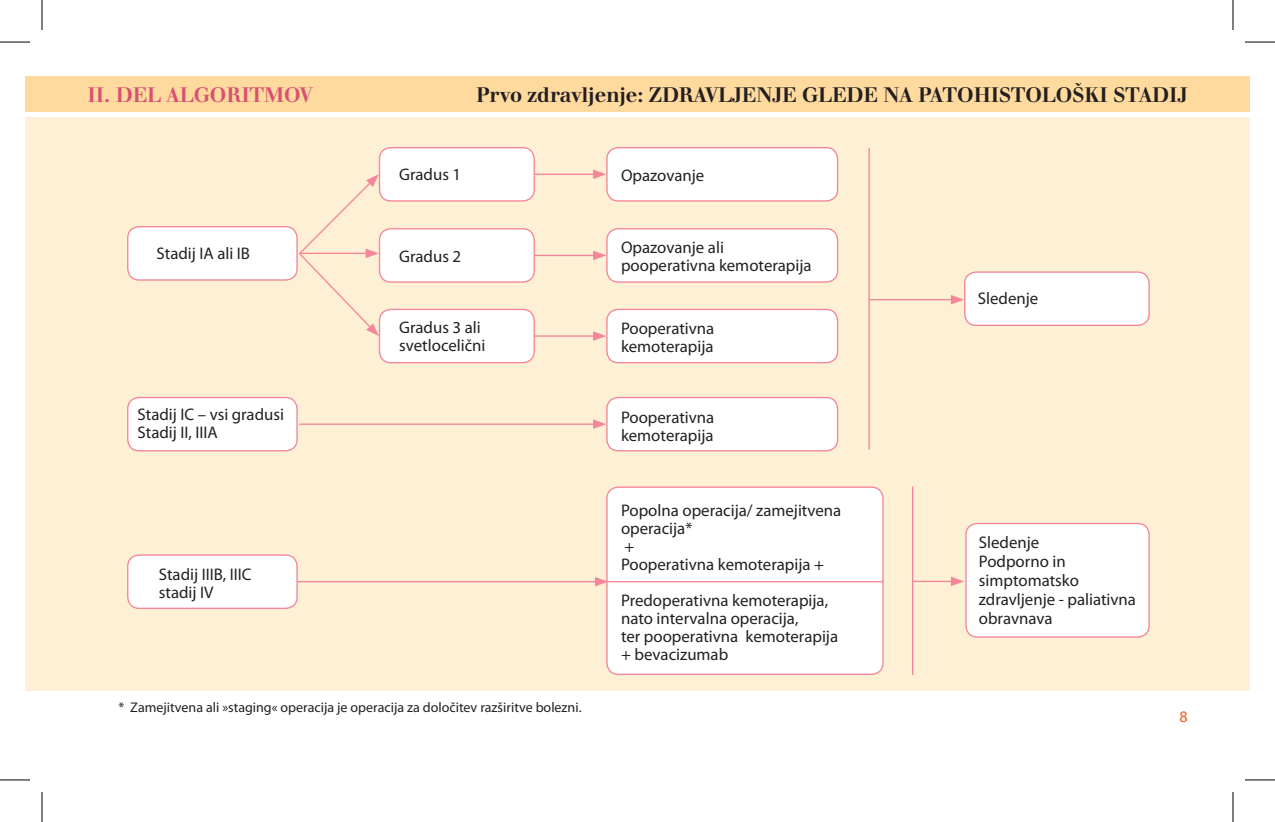
<style>
.page{position:relative;width:1275px;height:822px;background:#fff}
.page>*{position:absolute;margin:0;border:0;box-sizing:border-box;transform-origin:0 0}
.t1{font:500 22px "Walbaum Buc TEE";color:#231f20}
.t2{font:500 22px "Walbaum Buc TEE";color:#d95172}
.t3{font:16.8px/18px "Myriad Pro";color:#231f20}
.t4{font:16px "Myriad Pro";color:#f15921}
.t5{font:14px "Myriad Pro";color:#231f20}
</style>
<div class="page">
<div style="left:25px;top:118px;width:1225px;height:572px;background:#fef0d5"></div>
<div style="left:25px;top:76px;width:1225px;height:36px;background:#feda9e"></div>
<svg style="left:297px;top:174px;width:82px;height:162px"></svg>
<hr style="left:299px;top:423px;width:297px;height:1px;background:#f3869a">
<svg style="left:593px;top:419px;width:13px;height:9px"></svg>
<hr style="left:297px;top:580px;width:301px;height:2px;background:#f3869a">
<svg style="left:595px;top:577px;width:11px;height:9px"></svg>
<hr style="left:912px;top:580px;width:42px;height:1px;background:#f3869a">
<svg style="left:951px;top:576px;width:13px;height:9px"></svg>
<hr style="left:535px;top:173px;width:61px;height:2px;background:#f3869a">
<svg style="left:593px;top:169px;width:13px;height:10px"></svg>
<hr style="left:527px;top:254px;width:69px;height:2px;background:#f3869a">
<svg style="left:593px;top:250px;width:13px;height:10px"></svg>
<hr style="left:527px;top:335px;width:69px;height:1px;background:#f3869a">
<svg style="left:593px;top:331px;width:13px;height:9px"></svg>
<hr style="left:869px;top:299px;width:85px;height:1px;background:#f3869a">
<svg style="left:951px;top:295px;width:13px;height:9px"></svg>
<div style="left:128px;top:226px;width:169px;height:54px;background:#fff;border-radius:11px"></div>
<div style="left:127px;top:226px;width:171px;height:54px;border:1px solid #f3869a;border-radius:11px"></div>
<div style="left:964px;top:272px;width:185px;height:53px;background:#fff;border-radius:11px"></div>
<div style="left:964px;top:271px;width:185px;height:55px;border:1px solid #f3869a;border-radius:11px"></div>
<div style="left:128px;top:397px;width:169px;height:53px;background:#fff;border-radius:11px"></div>
<div style="left:127px;top:396px;width:171px;height:55px;border:1px solid #f3869a;border-radius:11px"></div>
<div style="left:607px;top:397px;width:230px;height:53px;background:#fff;border-radius:11px"></div>
<div style="left:606px;top:396px;width:232px;height:55px;border:1px solid #f3869a;border-radius:11px"></div>
<div style="left:379px;top:309px;width:155px;height:53px;background:#fff;border-radius:11px"></div>
<div style="left:379px;top:308px;width:156px;height:55px;border:1px solid #f3869a;border-radius:11px"></div>
<div style="left:607px;top:309px;width:230px;height:53px;background:#fff;border-radius:11px"></div>
<div style="left:606px;top:308px;width:232px;height:55px;border:1px solid #f3869a;border-radius:11px"></div>
<div style="left:379px;top:229px;width:155px;height:53px;background:#fff;border-radius:11px"></div>
<div style="left:379px;top:228px;width:156px;height:54px;border:1px solid #f3869a;border-radius:11px"></div>
<div style="left:607px;top:229px;width:230px;height:53px;background:#fff;border-radius:11px"></div>
<div style="left:606px;top:228px;width:232px;height:54px;border:1px solid #f3869a;border-radius:11px"></div>
<div style="left:379px;top:147px;width:155px;height:54px;background:#fff;border-radius:11px"></div>
<div style="left:379px;top:147px;width:156px;height:54px;border:1px solid #f3869a;border-radius:11px"></div>
<div style="left:607px;top:147px;width:230px;height:54px;background:#fff;border-radius:11px"></div>
<div style="left:606px;top:147px;width:232px;height:54px;border:1px solid #f3869a;border-radius:11px"></div>
<div style="left:128px;top:554px;width:169px;height:54px;background:#fff;border-radius:11px"></div>
<div style="left:127px;top:554px;width:171px;height:54px;border:1px solid #f3869a;border-radius:11px"></div>
<div style="left:607px;top:487px;width:276px;height:187px;background:#fff;border-radius:11px"></div>
<div style="left:606px;top:486px;width:277px;height:188px;border:1px solid #f3869a;border-radius:11px"></div>
<div style="left:966px;top:523px;width:183px;height:113px;background:#fff;border-radius:11px"></div>
<div style="left:965px;top:522px;width:184px;height:115px;border:1px solid #f3869a;border-radius:11px"></div>
<hr style="left:606px;top:580px;width:277px;height:2px;background:#f3869a">
<hr style="left:912px;top:486px;width:1px;height:188px;background:#f3869a">
<hr style="left:868px;top:148px;width:2px;height:301px;background:#f3869a">
<hr style="left:0;top:42px;width:30px;height:1px;background:#000">
<hr style="left:1245px;top:42px;width:30px;height:1px;background:#000">
<hr style="left:0;top:779px;width:30px;height:1px;background:#000">
<hr style="left:1245px;top:779px;width:30px;height:1px;background:#000">
<hr style="left:42px;top:0;width:1px;height:30px;background:#000">
<hr style="left:42px;top:791px;width:1px;height:30px;background:#000">
<hr style="left:1232px;top:0;width:1px;height:30px;background:#000">
<hr style="left:1232px;top:791px;width:1px;height:30px;background:#000">
<h1 class="t2" style="left:87px;top:83px;width:227px">II. DEL ALGORITMOV</h1>
<h1 class="t1" style="left:476px;top:83px;width:713px">Prvo zdravljenje: ZDRAVLJENJE GLEDE NA PATOHISTOLOŠKI STADIJ</h1>
<p class="t3" style="left:157px;top:244px;width:95px">Stadij IA ali IB</p>
<p class="t3" style="left:137px;top:404px;width:148px">Stadij IC – vsi gradusi<br>Stadij II, IIIA</p>
<p class="t3" style="left:159px;top:564px;width:94px">Stadij IIIB, IIIC stadij IV</p>
<p class="t3" style="left:399px;top:165px;width:63px">Gradus 1</p>
<p class="t3" style="left:621px;top:166px;width:85px">Opazovanje</p>
<p class="t3" style="left:399px;top:247px;width:63px">Gradus 2</p>
<p class="t3" style="left:399px;top:318px;width:88px">Gradus 3 ali svetlocelični</p>
<p class="t3" style="left:621px;top:238px;width:192px">Opazovanje ali pooperativna kemoterapija</p>
<p class="t3" style="left:621px;top:318px;width:95px">Pooperativna kemoterapija</p>
<p class="t3" style="left:621px;top:407px;width:95px">Pooperativna kemoterapija</p>
<p class="t3" style="left:621px;top:500px;width:222px">Popolna operacija/ zamejitvena operacija*<br>+<br>Pooperativna kemoterapija +</p>
<p class="t3" style="left:621px;top:590px;width:219px">Predoperativna kemoterapija, nato intervalna operacija,<br>ter pooperativna kemoterapija + bevacizumab</p>
<p class="t5" style="left:119px;top:698px;width:464px">* Zamejitvena ali »staging« operacija je operacija za določitev razširitve bolezni.</p>
<p class="t3" style="left:978px;top:289px;width:62px">Sledenje</p>
<p class="t3" style="left:979px;top:532px;width:159px;line-height:19px">Sledenje<br>Podporno in simptomatsko zdravljenje - paliativna obravnava</p>
<p class="t4" style="left:1179px;top:705px;width:10px">8</p>
</div>
